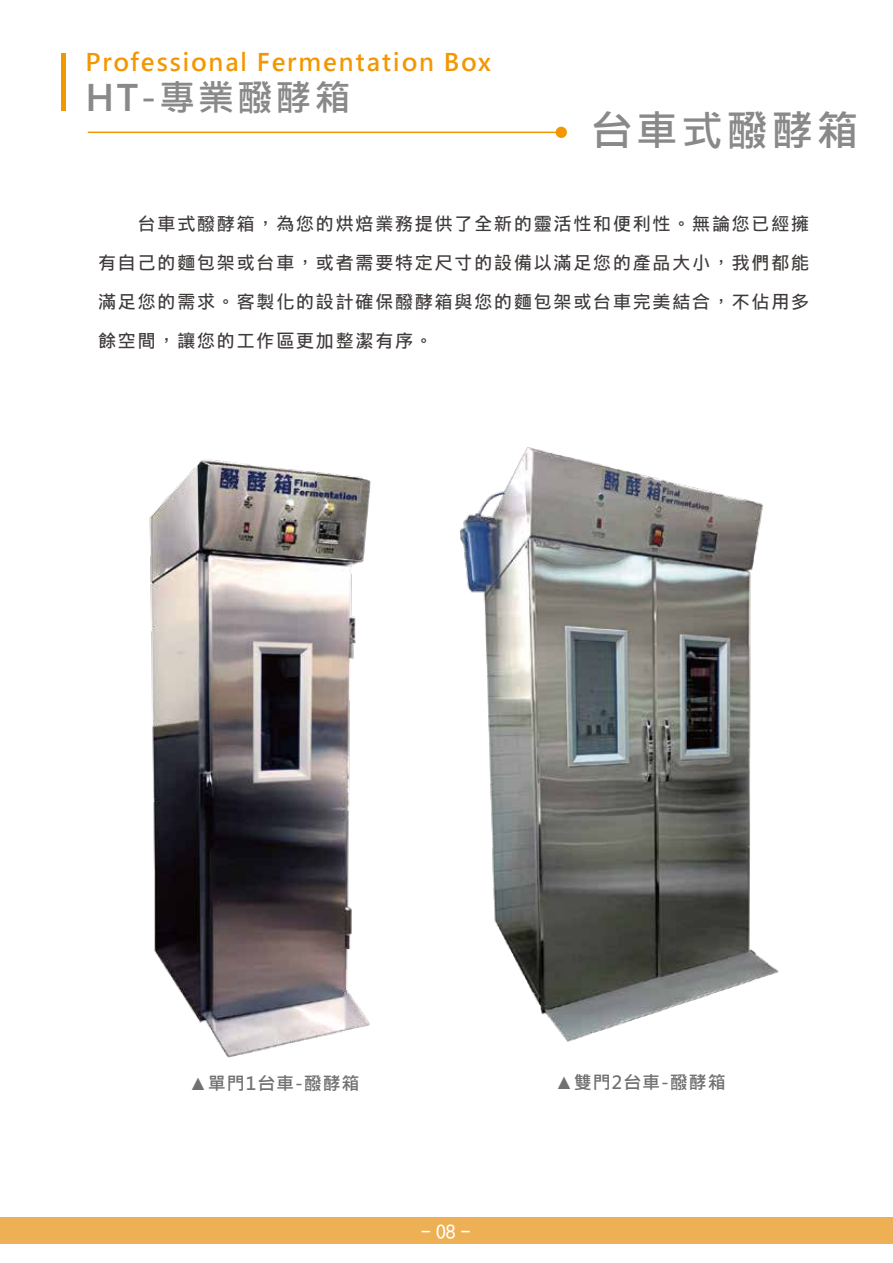
<style>
.page{position:relative;width:893px;height:1263px;background:#fff}
.page>*{position:absolute;margin:0;border:0;box-sizing:border-box;transform-origin:0 0}
.t1{font:700 42px "Microsoft Jheng Hei";letter-spacing:.075em;color:#898989}
.t2{font:700 36.15px "Microsoft Jheng Hei";letter-spacing:.075em;color:#898989}
.t3{font:700 24.15px "Microsoft Jheng Hei";letter-spacing:.075em;color:#f39700}
.t4{font:18px/39px "DF Hei Md Estd BF";letter-spacing:.1em;color:#3e3a39;text-align:justify}
.t5{font:700 18px "Microsoft Jheng Hei";letter-spacing:.05em;color:#727171}
.t6{font:18px "DF Hei Md Estd BF";color:#fff}
</style>
<div class="page">
<img style="left:502px;top:447px;width:277px;height:595px">
<img style="left:149px;top:459px;width:353px;height:599px">
<div style="left:61px;top:53px;width:5px;height:58px;background:#f39700"></div>
<hr style="left:88px;top:132px;width:474px;height:1px;background:#f39700">
<div style="left:556px;top:127px;width:11px;height:11px;background:#f39700;border-radius:50%"></div>
<div style="left:0;top:1217px;width:893px;height:27px;background:#edb055"></div>
<h3 class="t3" style="left:85px;top:47px;width:407px">Professional Fermentation Box</h3>
<h2 class="t2" style="left:85px;top:75px;width:267px">HT-專業醱酵箱</h2>
<h1 class="t1" style="left:591px;top:104px;width:269px">台車式醱酵箱</h1>
<p class="t4" style="left:98px;top:204px;width:713px">　　台車式醱酵箱，為您的烘焙業務提供了全新的靈活性和便利性。無論您已經擁有自己的麵包架或台車，或者需要特定尺寸的設備以滿足您的產品大小，我們都能滿足您的需求。客製化的設計確保醱酵箱與您的麵包架或台車完美結合，不佔用多餘空間，讓您的工作區更加整潔有序。</p>
<p class="t5" style="left:189px;top:1071px;width:172px">▲單門1台車-醱酵箱</p>
<p class="t5" style="left:555px;top:1071px;width:172px">▲雙門2台車-醱酵箱</p>
<p class="t6" style="left:436px;top:1222px;width:20px">08</p>
<p class="t6" style="left:422px;top:1223px;width:50px">- -</p>
</div>
